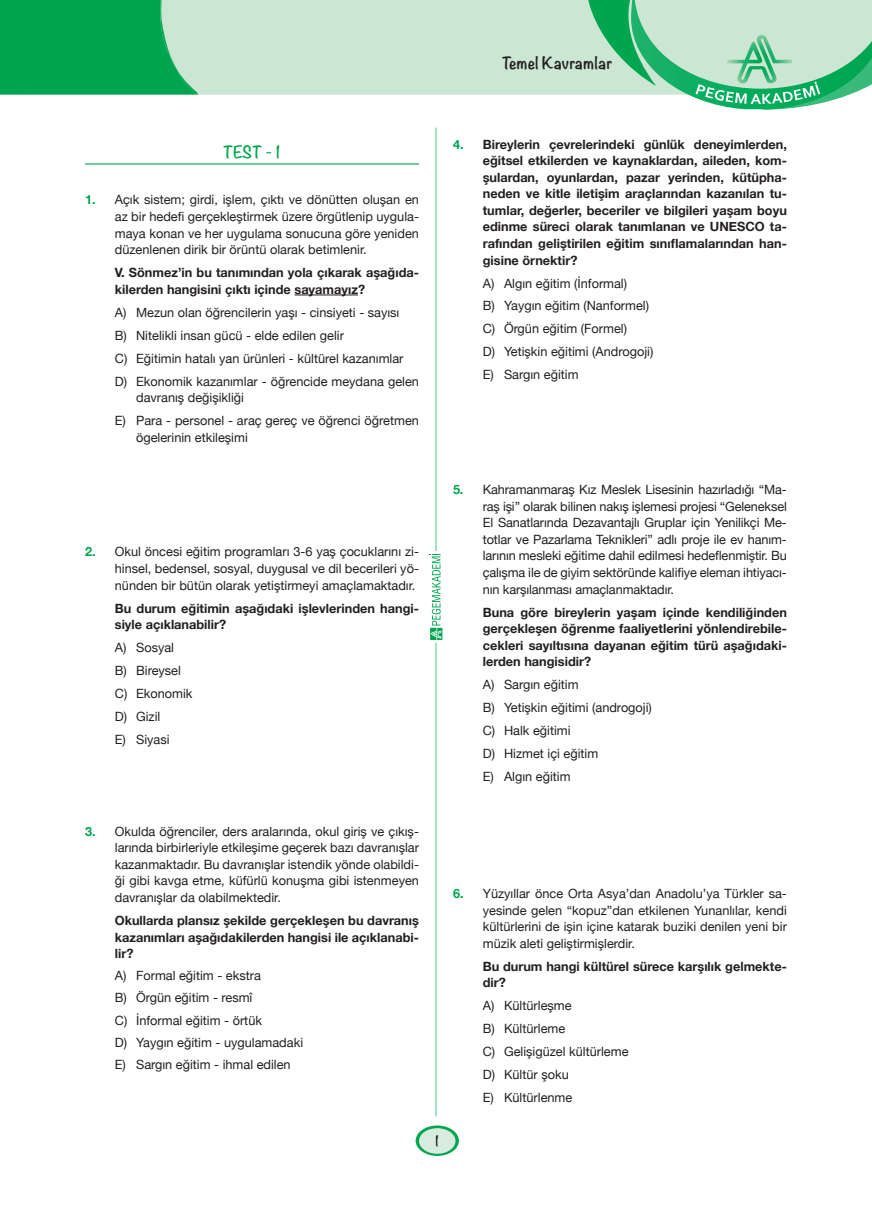
<style>
.page{position:relative;width:872px;height:1212px;background:#fff}
.page>*{position:absolute;margin:0;border:0;box-sizing:border-box;transform-origin:0 0}
.t1{font:700 15px "Noteworthy";letter-spacing:.02em;color:#231f20}
.t2{font:700 15px "Noteworthy";color:#00a54f}
.t3{font:12.75px/16.5px "Helvetica Neue";color:#231f20;text-align:justify}
.soru_koku{font:700 12.75px/16.5px "Helvetica Neue";color:#231f20}
.t4{font:700 12.75px "Noteworthy";color:#231f20}
.s1{font-weight:700;color:#00a54f}
.s2{color:#00a54f}
</style>
<div class="page">
<hr style="left:435px;top:128px;width:1px;height:988px;background:#00a54f">
<div style="left:198px;top:0;width:388px;height:95px;background:#cbe6d3"></div>
<svg style="left:586px;top:0;width:286px;height:109px;background:#9dd8b7"></svg>
<svg style="left:0;top:0;width:198px;height:95px;background:#1bad61"></svg>
<svg style="left:415px;top:1125px;width:44px;height:31px"></svg>
<div style="left:419px;top:1128px;width:36px;height:26px;background:#d8ecdd;border-radius:50%"></div>
<div style="left:428px;top:551px;width:16px;height:92px;background:#fff"></div>
<svg style="left:429px;top:554px;width:13px;height:86px"></svg>
<hr style="left:294px;top:295px;width:64px;height:1px;background:#231f20">
<hr style="left:85px;top:163px;width:334px;height:1px;background:#00a54f">
<p class="t1" style="left:502px;top:50px;width:112px">Temel Kavramlar</p>
<p class="t2" style="left:223px;top:139px;width:59px">TEST - 1</p>
<p class="t3" style="left:115px;top:192px;width:306px;text-indent:-30px"><span class="s1">1.</span> Açık sistem; girdi, işlem, çıktı ve dönütten oluşan en az bir hedefi gerçekleştirmek üzere örgütlenip uygula&shy;maya konan ve her uygulama sonucuna göre yeniden düzenlenen dirik bir örüntü olarak betimlenir.</p>
<p class="soru_koku" style="left:115px;top:265px;width:306px">V. Sönmez’in bu tanımından yola çıkarak aşağıda&shy;kilerden hangisini çıktı içinde sayamayız?</p>
<p class="t3" style="left:115px;top:305px;width:286px">A) Mezun olan öğrencilerin yaşı - cinsiyeti - sayısı</p>
<p class="t3" style="left:115px;top:328px;width:231px">B) Nitelikli insan gücü - elde edilen gelir</p>
<p class="t3" style="left:115px;top:350px;width:290px">C) Eğitimin hatalı yan ürünleri - kültürel kazanımlar</p>
<p class="t3" style="left:136px;top:373px;width:284px;text-indent:-21px">D) Ekonomik kazanımlar - öğrencide meydana gelen davranış değişikliği</p>
<p class="t3" style="left:136px;top:413px;width:284px;text-indent:-21px">E) Para - personel - araç gereç ve öğrenci öğretmen ögelerinin etkileşimi</p>
<p class="t3" style="left:115px;top:544px;width:306px;text-indent:-30px"><span class="s1">2.</span> Okul öncesi eğitim programları 3-6 yaş çocuklarını zi&shy;hinsel, bedensel, sosyal, duygusal ve dil becerileri yö&shy;nünden bir bütün olarak yetiştirmeyi amaçlamaktadır.</p>
<p class="soru_koku" style="left:115px;top:600px;width:306px">Bu durum eğitimin aşağıdaki işlevlerinden hangi&shy;siyle açıklanabilir?</p>
<p class="t3" style="left:115px;top:640px;width:61px">A) Sosyal</p>
<p class="t3" style="left:115px;top:663px;width:68px">B) Bireysel</p>
<p class="t3" style="left:115px;top:686px;width:79px">C) Ekonomik</p>
<p class="t3" style="left:115px;top:709px;width:47px">D) Gizil</p>
<p class="t3" style="left:115px;top:732px;width:56px">E) Siyasi</p>
<p class="t3" style="left:115px;top:824px;width:306px;text-indent:-30px"><span class="s1">3.</span> Okulda öğrenciler, ders aralarında, okul giriş ve çıkış&shy;larında birbirleriyle etkileşime geçerek bazı davranışlar kazanmaktadır. Bu davranışlar istendik yönde olabildi&shy;ği gibi kavga etme, küfürlü konuşma gibi istenmeyen davranışlar da olabilmektedir.</p>
<p class="soru_koku" style="left:115px;top:912px;width:306px;text-align:justify">Okullarda plansız şekilde gerçekleşen bu davranış kazanımları aşağıdakilerden hangisi ile açıklanabi&shy;lir?</p>
<p class="t3" style="left:115px;top:968px;width:147px">A) Formal eğitim - ekstra</p>
<p class="t3" style="left:115px;top:990px;width:139px">B) Örgün eğitim - resmî</p>
<p class="t3" style="left:115px;top:1012px;width:149px">C) İnformal eğitim - örtük</p>
<p class="t3" style="left:115px;top:1034px;width:190px">D) Yaygın eğitim - uygulamadaki</p>
<p class="t3" style="left:115px;top:1057px;width:177px">E) Sargın eğitim - ihmal edilen</p>
<p class="soru_koku" style="left:483px;top:136px;width:306px;text-align:justify;text-indent:-30px"><span class="s2">4.</span> Bireylerin çevrelerindeki günlük deneyimlerden, eğitsel etkilerden ve kaynaklardan, aileden, kom&shy;şulardan, oyunlardan, pazar yerinden, kütüpha&shy;neden ve kitle iletişim araçlarından kazanılan tu&shy;tumlar, değerler, beceriler ve bilgileri yaşam boyu edinme süreci olarak tanımlanan ve UNESCO ta&shy;rafından geliştirilen eğitim sınıflamalarından han&shy;gisine örnektir?</p>
<p class="t3" style="left:483px;top:275px;width:146px">A) Algın eğitim (İnformal)</p>
<p class="t3" style="left:483px;top:298px;width:168px">B) Yaygın eğitim (Nanformel)</p>
<p class="t3" style="left:483px;top:321px;width:146px">C) Örgün eğitim (Formel)</p>
<p class="t3" style="left:483px;top:344px;width:172px">D) Yetişkin eğitimi (Androgoji)</p>
<p class="t3" style="left:483px;top:367px;width:97px">E) Sargın eğitim</p>
<p class="t3" style="left:483px;top:482px;width:306px;text-indent:-30px"><span class="s1">5.</span> Kahramanmaraş Kız Meslek Lisesinin hazırladığı “Ma&shy;raş işi” olarak bilinen nakış işlemesi projesi “Geleneksel El Sanatlarında Dezavantajlı Gruplar için Yenilikçi Me&shy;totlar ve Pazarlama Teknikleri” adlı proje ile ev hanım&shy;larının mesleki eğitime dahil edilmesi hedeflenmiştir. Bu çalışma ile de giyim sektöründe kalifiye eleman ihtiyacı&shy;nın karşılanması amaçlanmaktadır.</p>
<p class="soru_koku" style="left:483px;top:604px;width:306px;text-align:justify">Buna göre bireylerin yaşam içinde kendiliğinden gerçekleşen öğrenme faaliyetlerini yönlendirebile&shy;cekleri sayıltısına dayanan eğitim türü aşağıdaki&shy;lerden hangisidir?</p>
<p class="t3" style="left:483px;top:677px;width:97px">A) Sargın eğitim</p>
<p class="t3" style="left:483px;top:700px;width:171px">B) Yetişkin eğitimi (androgoji)</p>
<p class="t3" style="left:483px;top:723px;width:89px">C) Halk eğitimi</p>
<p class="t3" style="left:483px;top:746px;width:117px">D) Hizmet içi eğitim</p>
<p class="t3" style="left:483px;top:769px;width:89px">E) Algın eğitim</p>
<p class="t4" style="left:435px;top:1130px;width:5px">1</p>
<p class="t3" style="left:483px;top:886px;width:306px;text-indent:-30px"><span class="s1">6.</span> Yüzyıllar önce Orta Asya’dan Anadolu’ya Türkler sa&shy;yesinde gelen “kopuz”dan etkilenen Yunanlılar, kendi kültürlerini de işin içine katarak buziki denilen yeni bir müzik aleti geliştirmişlerdir.</p>
<p class="soru_koku" style="left:483px;top:958px;width:306px">Bu durum hangi kültürel sürece karşılık gelmekte&shy;dir?</p>
<p class="t3" style="left:483px;top:998px;width:90px">A) Kültürleşme</p>
<p class="t3" style="left:483px;top:1021px;width:84px">B) Kültürleme</p>
<p class="t3" style="left:483px;top:1044px;width:147px">C) Gelişigüzel kültürleme</p>
<p class="t3" style="left:483px;top:1067px;width:87px">D) Kültür şoku</p>
<p class="t3" style="left:483px;top:1090px;width:91px">E) Kültürlenme</p>
</div>
